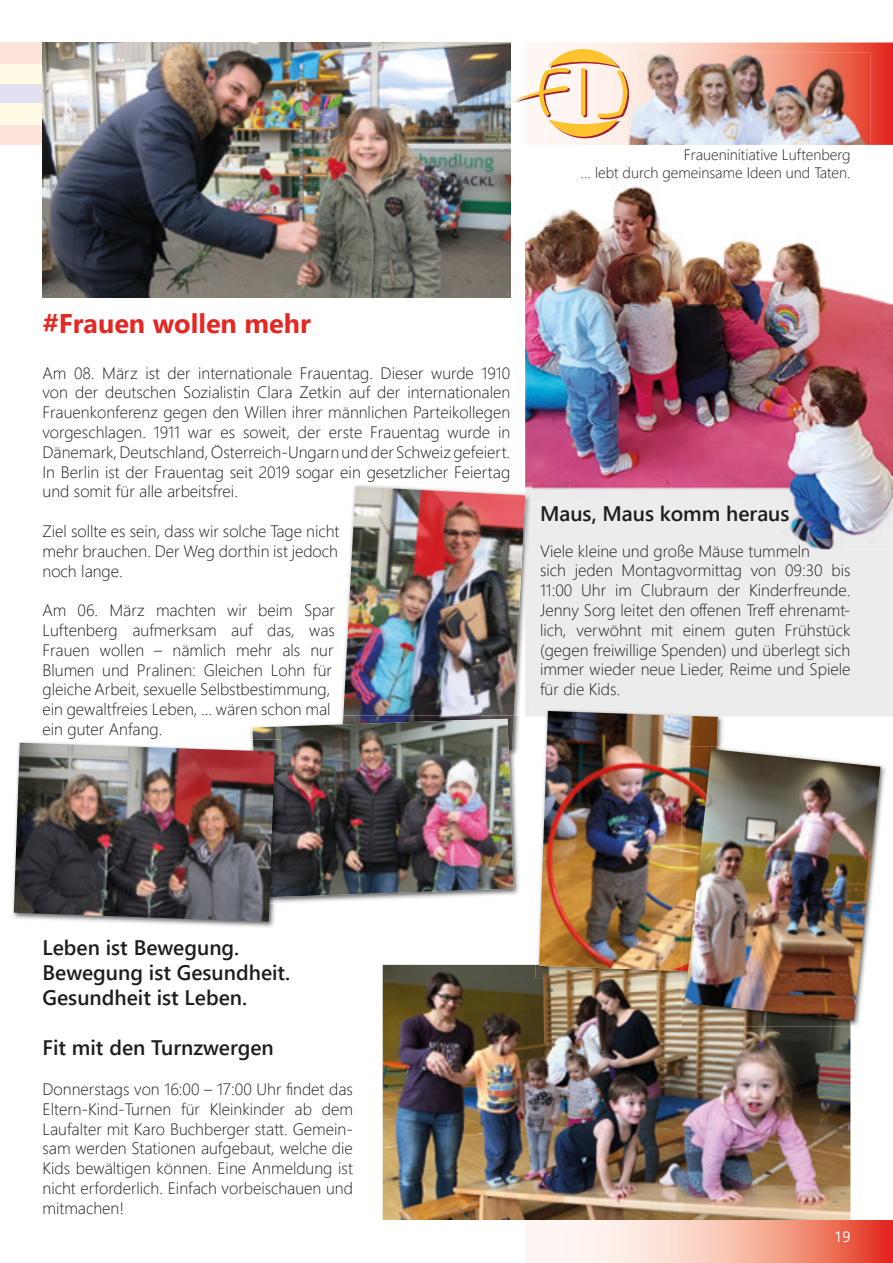
<style>
.page{position:relative;width:893px;height:1263px;background:#fff}
.page>*{position:absolute;margin:0;border:0;box-sizing:border-box;transform-origin:0 0}
.t1{font:700 27px "Segoe UI";color:#e42823}
.t2{font:600 21px/25.2px "Segoe UI";color:#1d1d1b}
.t3{font:300 16.5px/19.8px "Segoe UI";color:#1d1d1b;text-align:justify}
.t4{font:300 15px/18px "Segoe UI";color:#1d1d1b;text-align:right}
.t5{font:15px "Segoe UI";color:#fff}
</style>
<div class="page">
<div style="left:0;top:124px;width:510px;height:21px;background:#fde5db"></div>
<div style="left:0;top:83px;width:510px;height:21px;background:#e0e0f1"></div>
<div style="left:0;top:104px;width:510px;height:20px;background:#fffae4"></div>
<div style="left:0;top:63px;width:510px;height:20px;background:#fffae4"></div>
<div style="left:0;top:43px;width:510px;height:20px;background:#fde5db"></div>
<svg style="left:525px;top:1220px;width:368px;height:43px"></svg>
<img style="left:526px;top:43px;width:367px;height:102px">
<div style="left:531px;top:550px;width:362px;height:166px;background:#ececec"></div>
<img style="left:383px;top:965px;width:467px;height:255px">
<img style="left:536px;top:708px;width:188px;height:270px">
<img style="left:539px;top:711px;width:179px;height:260px">
<img style="left:43px;top:43px;width:467px;height:255px">
<img style="left:343px;top:486px;width:182px;height:229px">
<img style="left:250px;top:727px;width:270px;height:176px">
<img style="left:341px;top:715px;width:179px;height:41px">
<img style="left:343px;top:715px;width:171px;height:35px">
<img style="left:253px;top:719px;width:260px;height:178px">
<img style="left:12px;top:742px;width:262px;height:185px">
<img style="left:253px;top:739px;width:28px;height:158px">
<img style="left:14px;top:743px;width:261px;height:178px">
<img style="left:525px;top:186px;width:368px;height:364px">
<img style="left:525px;top:483px;width:6px;height:67px">
<img style="left:724px;top:748px;width:162px;height:279px">
<img style="left:682px;top:972px;width:168px;height:55px">
<img style="left:682px;top:746px;width:35px;height:226px">
<img style="left:685px;top:749px;width:195px;height:271px">
<img style="left:627px;top:52px;width:243px;height:93px">
<svg style="left:515px;top:49px;width:114px;height:89px"></svg>
<p class="t4" style="left:581px;top:144px;width:271px">Fraueninitiative Luftenberg<br>... lebt durch gemeinsame Ideen und Taten.</p>
<h1 class="t1" style="left:43px;top:298px;width:269px">#Frauen wollen mehr</h1>
<p class="t3" style="left:43px;top:361px;width:469px">Am 08. März ist der internationale Frauentag. Dieser wurde 1910 von der deutschen Sozialistin Clara Zetkin auf der internationalen Frauenkonferenz gegen den Willen ihrer männlichen Parteikollegen vorgeschlagen. 1911 war es soweit, der erste Frauentag wurde in Dänemark, Deutschland, Österreich-Ungarn und der Schweiz gefeiert.<br>In Berlin ist der Frauentag seit 2019 sogar ein gesetzlicher Feiertag und somit für alle arbeitsfrei.</p>
<p class="t3" style="left:43px;top:520px;width:298px">Ziel sollte es sein, dass wir solche Tage nicht mehr brauchen. Der Weg dorthin ist jedoch noch lange.</p>
<p class="t3" style="left:43px;top:599px;width:294px;text-align:left">Am 06. März machten wir beim Spar Luftenberg aufmerksam auf das, was Frauen wollen – nämlich mehr als nur Blumen und Pralinen: Gleichen Lohn für gleiche Arbeit, sexuelle Selbstbestimmung, ein gewaltfreies Leben, ... wären schon mal ein guter Anfang.</p>
<p class="t2" style="left:540px;top:499px;width:251px">Maus, Maus komm heraus</p>
<p class="t3" style="left:540px;top:539px;width:312px;text-align:left">Viele kleine und große Mäuse tummeln<br>sich jeden Montagvormittag von 09:30 bis 11:00 Uhr im Clubraum der Kinderfreunde.<br>Jenny Sorg leitet den offenen Treff ehrenamt&shy;lich, verwöhnt mit einem guten Frühstück (gegen freiwillige Spenden) und überlegt sich immer wieder neue Lieder, Reime und Spiele für die Kids.</p>
<p class="t2" style="left:43px;top:933px;width:249px">Leben ist Bewegung.<br>Bewegung ist Gesundheit.<br>Gesundheit ist Leben.</p>
<p class="t2" style="left:43px;top:1034px;width:233px">Fit mit den Turnzwergen</p>
<p class="t3" style="left:43px;top:1078px;width:312px">Donnerstags von 16:00 – 17:00 Uhr findet das Eltern-Kind-Turnen für Kleinkinder ab dem Laufalter mit Karo Buchberger statt. Gemein&shy;sam werden Stationen aufgebaut, welche die Kids bewältigen können. Eine Anmeldung ist nicht erforderlich. Einfach vorbeischauen und mitmachen!</p>
<p class="t5" style="left:834px;top:1223px;width:18px">19</p>
</div>
